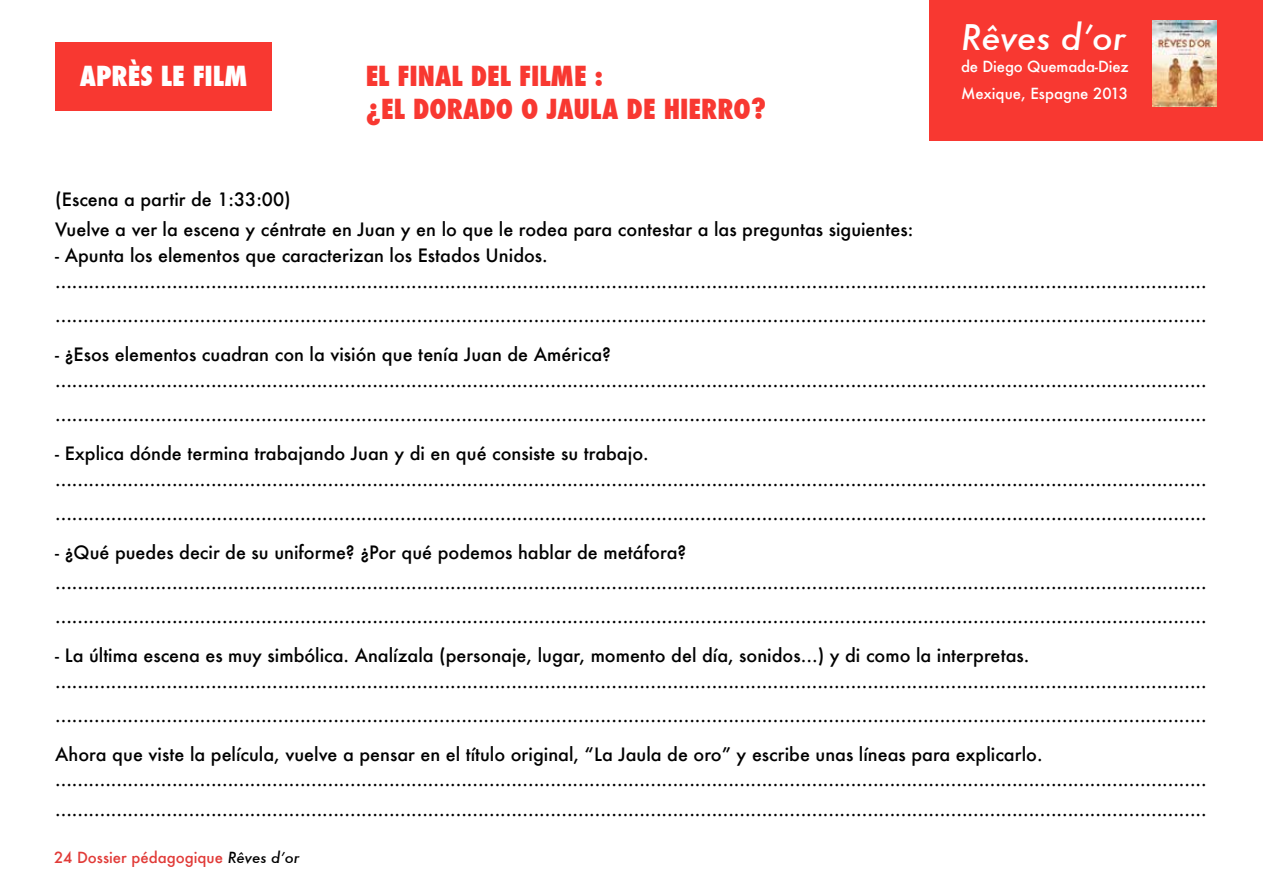
<style>
.page{position:relative;width:1263px;height:893px;background:#fff}
.page>*{position:absolute;margin:0;border:0;box-sizing:border-box;transform-origin:0 0}
.t1{font:italic 500 34.5px "Futura";color:#fff}
.t2{font:800 condensed 27px/33px "Futura";color:#f83831}
.t3{font:800 condensed 27px "Futura";color:#fff}
.t4{font:500 18px/25.8px "Futura";color:#000}
.t5{font:500 15px/27px "Futura";letter-spacing:-.01em;color:#fff}
.t6{font:500 15px "Futura";color:#e13b38}
.s1{font-style:italic;color:#000}
</style>
<div class="page">
<div style="left:55px;top:43px;width:217px;height:68px;background:#f83831"></div>
<div style="left:929px;top:0;width:334px;height:140px;background:#f83831"></div>
<img style="left:1152px;top:20px;width:65px;height:87px">
<h2 class="t3" style="left:80px;top:58px;width:169px">APRÈS LE FILM</h2>
<h2 class="t2" style="left:366px;top:60px;width:402px">EL FINAL DEL FILME :<br>¿EL DORADO o JAULA de HIERRO?</h2>
<h1 class="t1" style="left:961px;top:13px;width:167px">Rêves d’or</h1>
<p class="t5" style="left:961px;top:53px;width:169px">de Diego Quemada-Diez<br>Mexique, Espagne 2013</p>
<p class="t4" style="left:55px;top:184px;width:859px;line-height:30.2px">(Escena a partir de 1:33:00)<br>Vuelve a ver la escena y céntrate en Juan y en lo que le rodea para contestar a las preguntas siguientes:</p>
<p class="t4" style="left:55px;top:242px;width:1153px">- Apunta los elementos que caracterizan los Estados Unidos. ...............................................................................................................................................................................................................</p>
<p class="t4" style="left:55px;top:303px;width:1153px">...............................................................................................................................................................................................................</p>
<p class="t4" style="left:55px;top:341px;width:1153px">- ¿Esos elementos cuadran con la visión que tenía Juan de América? ...............................................................................................................................................................................................................</p>
<p class="t4" style="left:55px;top:401px;width:1153px">...............................................................................................................................................................................................................</p>
<p class="t4" style="left:55px;top:440px;width:1153px">- Explica dónde termina trabajando Juan y di en qué consiste su trabajo. ...............................................................................................................................................................................................................</p>
<p class="t4" style="left:55px;top:500px;width:1153px">...............................................................................................................................................................................................................</p>
<p class="t4" style="left:55px;top:537px;width:1153px;line-height:30.2px">- ¿Qué puedes decir de su uniforme? ¿Por qué podemos hablar de metáfora? ...............................................................................................................................................................................................................</p>
<p class="t4" style="left:55px;top:603px;width:1153px">...............................................................................................................................................................................................................</p>
<p class="t4" style="left:55px;top:642px;width:1153px">- La última escena es muy simbólica. Analízala (personaje, lugar, momento del día, sonidos…) y di como la interpretas. ...............................................................................................................................................................................................................</p>
<p class="t4" style="left:55px;top:696px;width:1153px;line-height:38.5px">...............................................................................................................................................................................................................<br>Ahora que viste la película, vuelve a pensar en el título original, “La Jaula de oro” y escribe unas líneas para explicarlo.</p>
<p class="t4" style="left:55px;top:764px;width:1153px;line-height:30.2px">............................................................................................................................................................................................................... ...............................................................................................................................................................................................................</p>
<p class="t6" style="left:54px;top:847px;width:247px">24 Dossier pédagogique <span class="s1">Rêves d’or</span></p>
</div>
